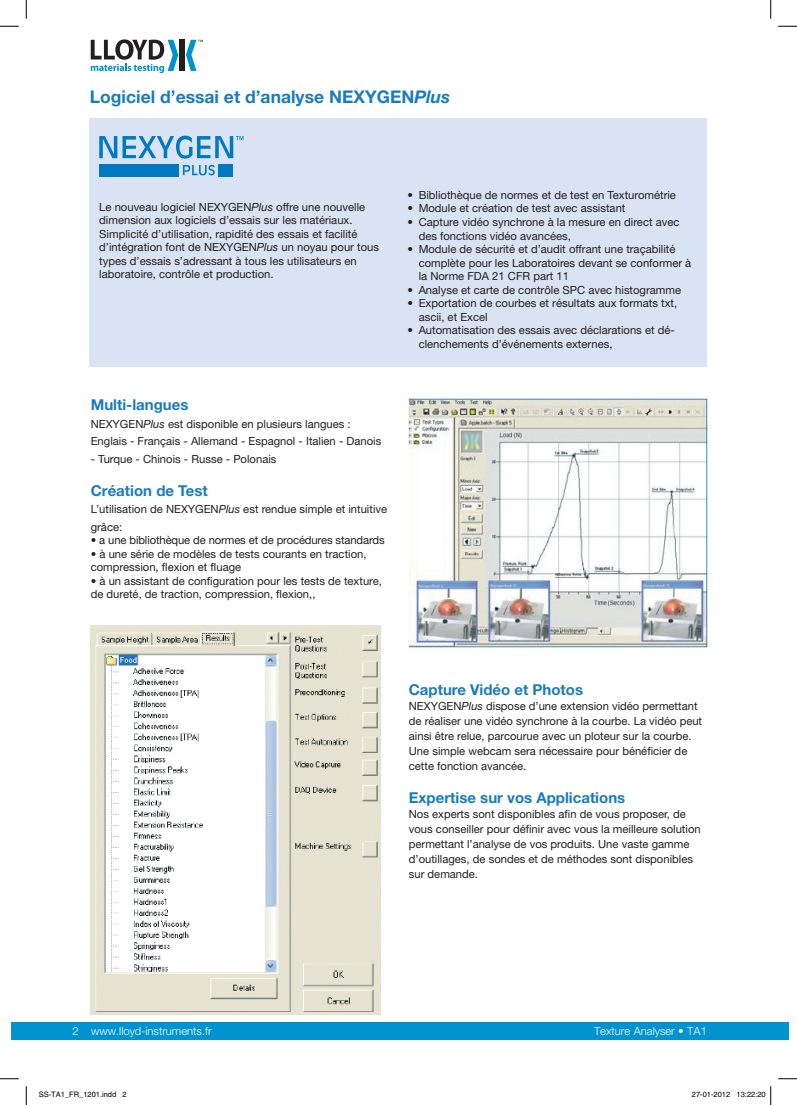
<style>
.page{position:relative;width:797px;height:1105px;background:#fff}
.page>*{position:absolute;margin:0;border:0;box-sizing:border-box;transform-origin:0 0}
.t1{font:700 17.5px "Helvetica Neue";color:#1b7bc0}
.t2{font:700 15px "Helvetica Neue";color:#1b7bc0}
.t3{font:11.25px/13.5px "Helvetica Neue";color:#231f20}
.t4{font:300 11.25px "Helvetica Neue";color:#fff}
.t5{font:7.5px "Helvetica";color:#000}
.s1{font-style:italic}
</style>
<div class="page">
<div style="left:11px;top:1022px;width:777px;height:18px;background:#0093d0"></div>
<div style="left:179px;top:40px;width:6px;height:31px;background:#231f20"></div>
<svg style="left:186px;top:40px;width:17px;height:31px"></svg>
<svg style="left:91px;top:39px;width:87px;height:34px"></svg>
<div style="left:89px;top:118px;width:617px;height:249px;background:#dae3f3"></div>
<svg style="left:99px;top:136px;width:144px;height:23px"></svg>
<div style="left:99px;top:164px;width:80px;height:12px;background:#0079c2"></div>
<div style="left:218px;top:164px;width:15px;height:12px;background:#0079c2"></div>
<svg style="left:183px;top:165px;width:32px;height:10px"></svg>
<img style="left:91px;top:625px;width:290px;height:390px">
<img style="left:409px;top:398px;width:298px;height:250px">
<svg style="left:0;top:25px;width:19px;height:2px"></svg>
<svg style="left:778px;top:25px;width:19px;height:2px"></svg>
<svg style="left:0;top:1078px;width:19px;height:1px"></svg>
<svg style="left:778px;top:1078px;width:19px;height:1px"></svg>
<svg style="left:25px;top:0;width:2px;height:19px"></svg>
<svg style="left:25px;top:1086px;width:2px;height:19px"></svg>
<svg style="left:770px;top:0;width:1px;height:19px"></svg>
<svg style="left:770px;top:1086px;width:1px;height:19px"></svg>
<h1 class="t1" style="left:90px;top:86px;width:362px">Logiciel d’essai et d’analyse NEXYGEN<span class="s1">Plus</span></h1>
<p class="t3" style="left:99px;top:200px;width:281px">Le nouveau logiciel NEXYGEN<span class="s1">Plus</span> offre une nouvelle dimension aux logiciels d’essais sur les matériaux.<br>Simplicité d’utilisation, rapidité des essais et facilité d’intégration font de NEXYGEN<span class="s1">Plus</span> un noyau pour tous types d’essais s’adressant à tous les utilisateurs en laboratoire, contrôle et production.</p>
<h2 class="t2" style="left:91px;top:395px;width:99px">Multi-langues</h2>
<p class="t3" style="left:91px;top:415px;width:292px;line-height:17.5px">NEXYGEN<span class="s1">Plus</span> est disponible en plusieurs langues :<br>Englais - Français - Allemand - Espagnol - Italien - Danois</p>
<p class="t3" style="left:91px;top:452px;width:187px">- Turque - Chinois - Russe - Polonais</p>
<h2 class="t2" style="left:91px;top:481px;width:118px">Création de Test</h2>
<p class="t3" style="left:91px;top:500px;width:298px;line-height:17.5px">L’utilisation de NEXYGEN<span class="s1">Plus</span> est rendue simple et intuitive grâce:</p>
<p class="t3" style="left:91px;top:533px;width:295px">• a une bibliothèque de normes et de procédures standards</p>
<p class="t3" style="left:91px;top:547px;width:277px">• à une série de modèles de tests courants en traction, compression, flexion et fluage</p>
<p class="t3" style="left:91px;top:574px;width:293px">• à un assistant de configuration pour les tests de texture, de dureté, de traction, compression, flexion,,</p>
<p class="t3" style="left:407px;top:188px;width:270px">• Bibliothèque de normes et de test en Texturométrie</p>
<p class="t3" style="left:407px;top:202px;width:219px">• Module et création de test avec assistant</p>
<p class="t3" style="left:418px;top:215px;width:262px;text-indent:-11px">• Capture vidéo synchrone à la mesure en direct avec des fonctions vidéo avancées,</p>
<p class="t3" style="left:418px;top:242px;width:274px;text-indent:-11px">• Module de sécurité et d’audit offrant une traçabilité complète pour les Laboratoires devant se conformer à la Norme FDA 21 CFR part 11</p>
<p class="t3" style="left:407px;top:283px;width:275px">• Analyse et carte de contrôle SPC avec histogramme</p>
<p class="t3" style="left:418px;top:296px;width:260px;text-indent:-11px">• Exportation de courbes et résultats aux formats txt, ascii, et Excel</p>
<p class="t3" style="left:418px;top:323px;width:258px;text-indent:-11px">• Automatisation des essais avec déclarations et dé&shy;clenchements d’événements externes,</p>
<h2 class="t2" style="left:409px;top:680px;width:176px">Capture Vidéo et Photos</h2>
<p class="t3" style="left:409px;top:698px;width:295px;line-height:15px">NEXYGEN<span class="s1">Plus</span> dispose d’une extension vidéo permettant de réaliser une vidéo synchrone à la courbe. La vidéo peut ainsi être relue, parcourue avec un ploteur sur la courbe.<br>Une simple webcam sera nécessaire pour bénéficier de cette fonction avancée.</p>
<h2 class="t2" style="left:409px;top:788px;width:218px">Expertise sur vos Applications</h2>
<p class="t3" style="left:409px;top:806px;width:293px;line-height:15px">Nos experts sont disponibles afin de vous proposer, de vous conseiller pour définir avec vous la meilleure solution permettant l’analyse de vos produits. Une vaste gamme d’outillages, de sondes et de méthodes sont disponibles sur demande.</p>
<p class="t4" style="left:72px;top:1024px;width:141px">2 www.lloyd-instruments.fr</p>
<p class="t4" style="left:594px;top:1024px;width:114px">Texture Analyser • TA1</p>
<p class="t5" style="left:39px;top:1090px;width:89px">SS-TA1_FR_1201.indd 2</p>
<p class="t5" style="left:692px;top:1090px;width:75px">27-01-2012 13:22:20</p>
</div>
